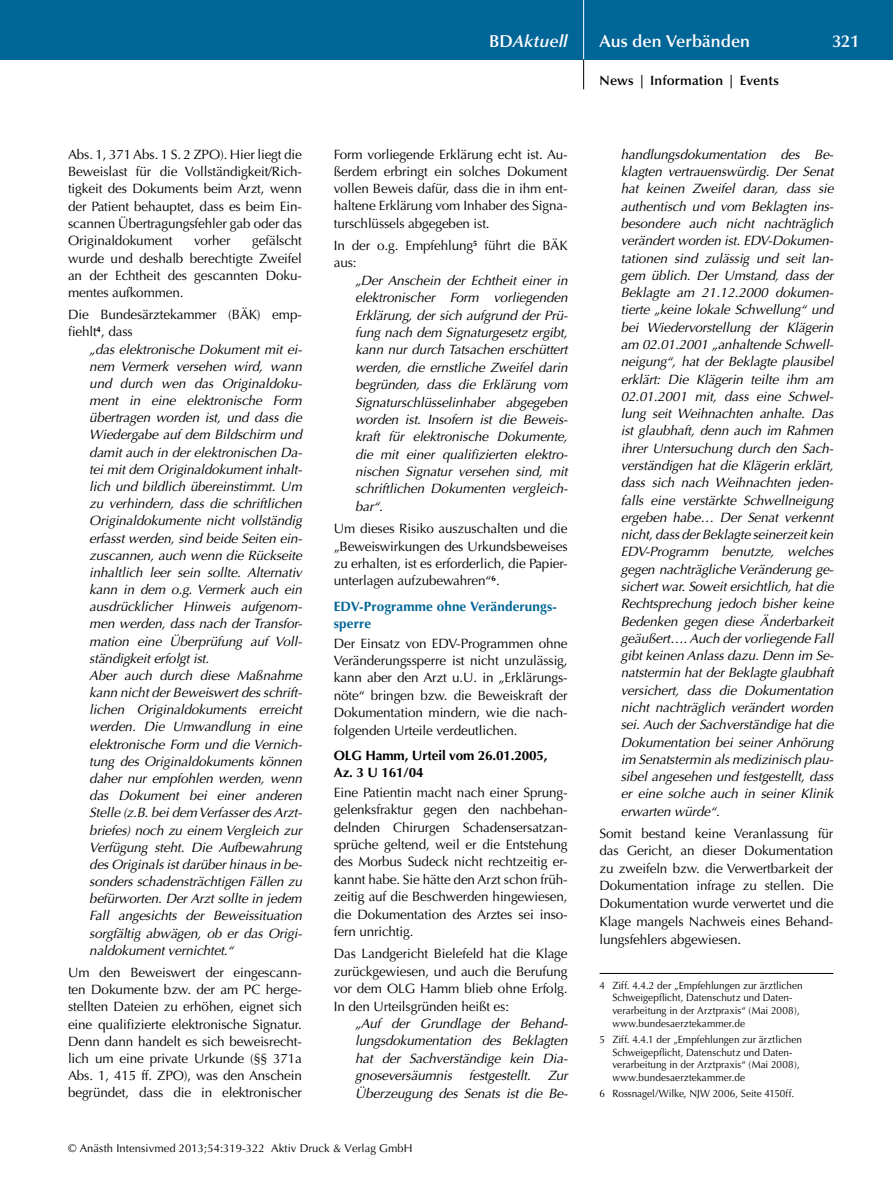
<style>
.page{position:relative;width:893px;height:1191px;background:#fff}
.page>*{position:absolute;margin:0;border:0;box-sizing:border-box;transform-origin:0 0}
.t1{font:600 17.25px "Optima";color:#fff}
.t2{font:italic 600 17.25px "Optima";letter-spacing:.005em;color:#fff}
.t3{font:italic 13.5px/17.2px "Optima";letter-spacing:-.01em;color:#000;text-align:justify}
.t4{font:13.5px/17.4px "Optima";letter-spacing:-.01em;color:#000;text-align:justify}
.t5{font:700 13.5px/17.4px "Optima";letter-spacing:-.01em;color:#000}
.t6{font:700 13.5px/17.4px "Optima";letter-spacing:.01em;color:#006597}
.t7{font:600 13.5px "Optima";letter-spacing:.01em;color:#000}
.t8{font:11.25px "Optima";letter-spacing:.005em;color:#000}
.t9{font:10.5px/12.8px "Optima";letter-spacing:.005em;color:#000;scale:.95 1}
.s1{font-style:normal}
</style>
<div class="page">
<div style="left:0;top:0;width:893px;height:60px;background:#006597"></div>
<hr style="left:583px;top:0;width:1px;height:60px;background:#fff">
<svg style="left:583px;top:60px;width:1px;height:29px"></svg>
<hr style="left:600px;top:973px;width:233px;height:1px;background:#000">
<p class="t4" style="left:68px;top:146px;width:235px">Abs. 1, 371 Abs. 1 S. 2 ZPO). Hier liegt die Beweislast für die Vollständigkeit/Rich&shy;tigkeit des Dokuments beim Arzt, wenn der Patient behauptet, dass es beim Ein&shy;scannen Übertragungsfehler gab oder das Originaldokument</p>
<p class="t4" style="left:68px;top:232px;width:235px;text-indent:184px">gefälscht wurde und deshalb berechtigte Zweifel an der Echtheit des gescannten Doku&shy;mentes aufkommen.</p>
<p class="t4" style="left:68px;top:306px;width:235px">Die Bundesärztekammer (BÄK) emp&shy;fiehlt<sup>4</sup>, dass</p>
<p class="t3" style="left:89px;top:341px;width:214px;text-align:left">„das elektronische Dokument mit ei&shy;nem Vermerk versehen wird, wann und durch wen das Originaldoku&shy;ment in eine elektronische Form übertragen worden ist, und dass die Wiedergabe auf dem Bildschirm und damit auch in der elektronischen Da&shy;tei mit dem Originaldokument inhalt&shy;lich und bildlich übereinstimmt. Um zu verhindern, dass die schriftlichen Originaldokumente nicht vollständig erfasst werden, sind beide Seiten ein&shy;zuscannen, auch wenn die Rückseite inhaltlich leer sein sollte. Alternativ kann in dem o.g. Vermerk auch ein ausdrücklicher Hinweis aufgenom&shy;men werden, dass nach der Transfor&shy;mation eine Überprüfung auf Voll&shy;ständigkeit erfolgt ist.<br>Aber auch durch diese Maßnahme kann nicht der Beweiswert des schrift&shy;lichen Originaldokuments erreicht werden. Die Umwandlung in eine elektronische Form und die Vernich&shy;tung des Originaldokuments können daher nur empfohlen werden, wenn das Dokument bei einer anderen Stelle (z.B. bei dem Verfasser des Arzt&shy;briefes) noch zu einem Vergleich zur Verfügung steht. Die Aufbewahrung des Originals ist darüber hinaus in be&shy;sonders schadensträchtigen Fällen zu befürworten. Der Arzt sollte in jedem Fall angesichts der Beweissituation sorgfältig abwägen, ob er das Origi&shy;naldokument vernichtet.“</p>
<p class="t4" style="left:68px;top:964px;width:235px">Um den Beweiswert der eingescann&shy;ten Dokumente bzw. der am PC herge&shy;stellten Dateien zu erhöhen, eignet sich eine qualifizierte elektronische Signatur.<br>Denn dann handelt es sich beweisrecht&shy;lich um eine private Urkunde (§§ 371a Abs. 1, 415 ff. ZPO), was den Anschein begründet, dass die in elektronischer</p>
<p class="t4" style="left:194px;top:232px;width:38px">vorher</p>
<p class="t2" style="left:489px;top:31px;width:80px"><span class="s1">BD</span>Aktuell</p>
<p class="t1" style="left:600px;top:31px;width:152px">Aus den Verbänden</p>
<p class="t1" style="left:832px;top:31px;width:28px">321</p>
<p class="t7" style="left:600px;top:73px;width:181px">News | Information | Events</p>
<p class="t4" style="left:334px;top:146px;width:235px">Form vorliegende Erklärung echt ist. Au&shy;ßerdem erbringt ein solches Dokument vollen Beweis dafür, dass die in ihm ent&shy;haltene Erklärung vom Inhaber des Signa&shy;turschlüssels abgegeben ist.</p>
<p class="t4" style="left:334px;top:237px;width:235px">In der o.g. Empfehlung<sup>5</sup> führt die BÄK aus:</p>
<p class="t3" style="left:355px;top:272px;width:214px">„Der Anschein der Echtheit einer in elektronischer Form vorliegenden Erklärung, der sich aufgrund der Prü&shy;fung nach dem Signaturgesetz ergibt, kann nur durch Tatsachen erschüttert werden, die ernstliche Zweifel darin begründen, dass die Erklärung vom Signaturschlüsselinhaber abgegeben worden ist. Insofern ist die Beweis&shy;kraft für elektronische Dokumente, die mit einer qualifizierten elektro&shy;nischen Signatur versehen sind, mit schriftlichen Dokumenten vergleich&shy;bar“.</p>
<p class="t4" style="left:334px;top:520px;width:235px">Um dieses Risiko auszuschalten und die „Beweiswirkungen des Urkundsbeweises zu erhalten, ist es erforderlich, die Papier&shy;unterlagen aufzubewahren“<sup>6</sup>.</p>
<p class="t6" style="left:334px;top:598px;width:225px">EDV-Programme ohne Veränderungs&shy;sperre</p>
<p class="t4" style="left:334px;top:634px;width:235px">Der Einsatz von EDV-Programmen ohne Veränderungssperre ist nicht unzulässig, kann aber den Arzt u.U. in „Erklärungs&shy;nöte“ bringen bzw. die Beweiskraft der Dokumentation mindern, wie die nach&shy;folgenden Urteile verdeutlichen.</p>
<p class="t5" style="left:334px;top:747px;width:215px">OLG Hamm, Urteil vom 26.01.2005,<br>Az. 3 U 161/04</p>
<p class="t4" style="left:334px;top:784px;width:235px">Eine Patientin macht nach einer Sprung&shy;gelenksfraktur gegen den nachbehan&shy;delnden Chirurgen Schadensersatzan&shy;sprüche geltend, weil er die Entstehung des Morbus Sudeck nicht rechtzeitig er&shy;kannt habe. Sie hätte den Arzt schon früh&shy;zeitig auf die Beschwerden hingewiesen, die Dokumentation des Arztes sei inso&shy;fern unrichtig.</p>
<p class="t4" style="left:334px;top:945px;width:235px">Das Landgericht Bielefeld hat die Klage zurückgewiesen, und auch die Berufung vor dem OLG Hamm blieb ohne Erfolg.<br>In den Urteilsgründen heißt es:</p>
<p class="t3" style="left:355px;top:1015px;width:214px">„Auf der Grundlage der Behand&shy;lungsdokumentation des Beklagten hat der Sachverständige kein Dia&shy;gnoseversäumnis festgestellt. Zur Überzeugung des Senats ist die Be-</p>
<p class="t3" style="left:621px;top:146px;width:214px">handlungsdokumentation des Be&shy;klagten vertrauenswürdig. Der Senat hat keinen Zweifel daran, dass sie authentisch und vom Beklagten ins&shy;besondere auch nicht nachträglich verändert worden ist. EDV-Dokumen&shy;tationen sind zulässig und seit lan&shy;gem üblich. Der Umstand, dass der Beklagte am 21.12.2000 dokumen&shy;tierte „keine lokale Schwellung“ und bei Wiedervorstellung der Klägerin am 02.01.2001 „anhaltende Schwell&shy;neigung“, hat der Beklagte plausibel erklärt: Die Klägerin teilte ihm am 02.01.2001 mit, dass eine Schwel&shy;lung seit Weihnachten anhalte. Das ist glaubhaft, denn auch im Rahmen ihrer Untersuchung durch den Sach&shy;verständigen hat die Klägerin erklärt, dass sich nach Weihnachten jeden&shy;falls eine verstärkte Schwellneigung ergeben habe… Der Senat verkennt nicht, dass der Beklagte seinerzeit kein EDV-Programm benutzte, welches gegen nachträgliche Veränderung ge&shy;sichert war. Soweit ersichtlich, hat die Rechtsprechung jedoch bisher keine Bedenken gegen diese Änderbarkeit geäußert…. Auch der vorliegende Fall gibt keinen Anlass dazu. Denn im Se&shy;natstermin hat der Beklagte glaubhaft versichert, dass die Dokumentation nicht nachträglich verändert worden sei. Auch der Sachverständige hat die Dokumentation bei seiner Anhörung im Senatstermin als medizinisch plau&shy;sibel angesehen und festgestellt, dass er eine solche auch in seiner Klinik erwarten würde“.</p>
<p class="t4" style="left:600px;top:825px;width:235px">Somit bestand keine Veranlassung für das Gericht, an dieser Dokumentation zu zweifeln bzw. die Verwertbarkeit der Dokumentation infrage zu stellen. Die Dokumentation wurde verwertet und die Klage mangels Nachweis eines Behand&shy;lungsfehlers abgewiesen.</p>
<p class="t9" style="left:612px;top:978px;width:202px;text-indent:-13px">4 Ziff. 4.4.2 der „Empfehlungen zur ärztlichen Schweigepflicht, Datenschutz und Daten&shy;verarbeitung in der Arztpraxis“ (Mai 2008), www.bundesaerztekammer.de</p>
<p class="t9" style="left:612px;top:1033px;width:201px;text-indent:-13px">5 Ziff. 4.4.1 der „Empfehlungen zur ärztlichen Schweigepflicht, Datenschutz und Daten&shy;verarbeitung in der Arztpraxis“ (Mai 2008), www.bundesaerztekammer.de</p>
<p class="t9" style="left:600px;top:1087px;width:206px">6 Rossnagel/Wilke, NJW 2006, Seite 4150ff.</p>
<p class="t8" style="left:68px;top:1142px;width:346px">© Anästh Intensivmed 2013;54:319-322 Aktiv Druck &amp; Verlag GmbH</p>
</div>
